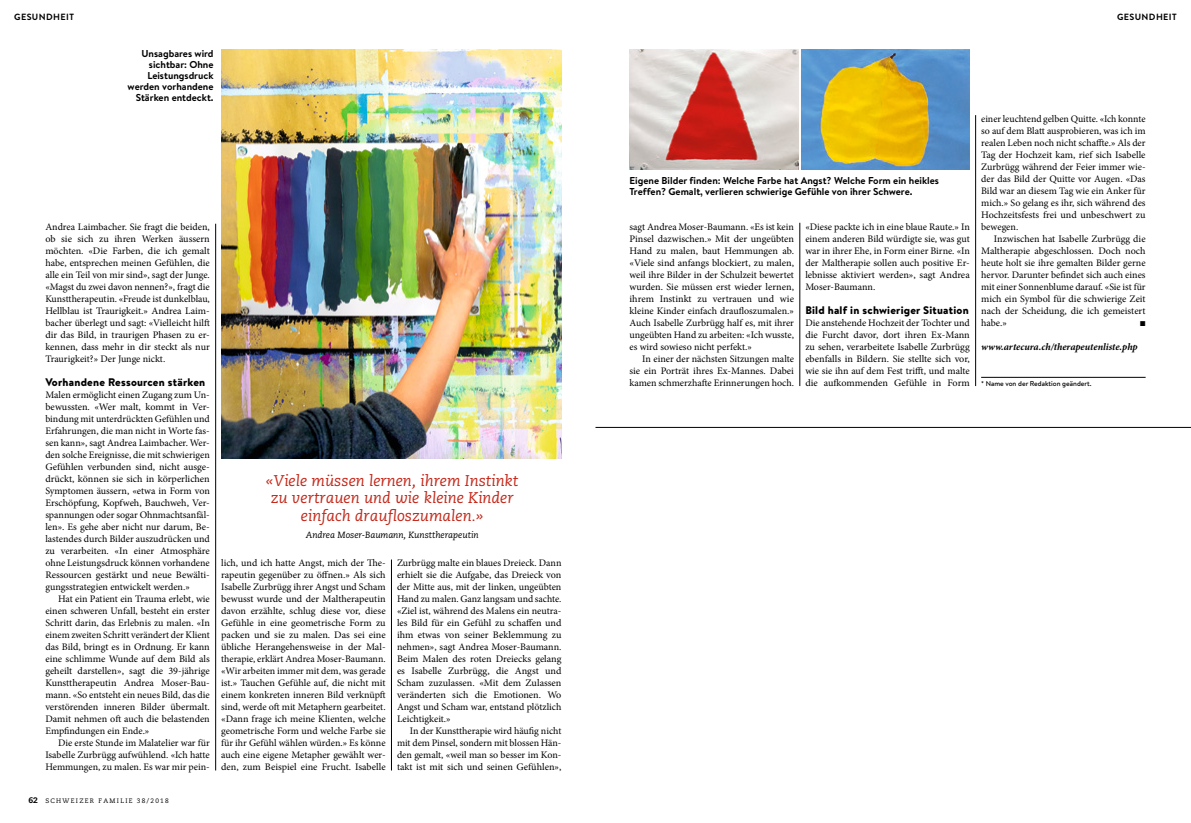
<style>
.page{position:relative;width:1191px;height:823px;background:#fff}
.page>*{position:absolute;margin:0;border:0;box-sizing:border-box;transform-origin:0 0}
.QUOTE_Caeci_15_5pt_x{font:italic 15.5px/17.5px "Caecilia";color:#c4281a;text-align:center}
._230_Zwischentitel_B{font:900 11px "Brandon Text";letter-spacing:.02em;color:#000}
._220_GS3sp_mEinz_x08{font:10px/12px "Minion Pro";color:#000;text-align:justify}
._220_GS3sp_oEinz_x08{font:10px/12px "Minion Pro";color:#000;text-align:justify}
._300_Legende_10pt_x1{font:700 10px/11px "Brandon Text";color:#000}
._220_GS3sp_oEinz_x08-2{font:italic 700 10px "Minion Pro";letter-spacing:-.005em;color:#000}
._220_GS3sp_mEinz_x08-2{font:italic 9px "Caecilia";letter-spacing:-.005em;color:#000}
.RUBRIKTITEL_klein_Br{font:700 9px "Brandon Grotesque";letter-spacing:.04em;color:#000}
.FUSSNOTE_Brd_7pt_x13{font:500 7px "Brandon Text";color:#000}
._900_Schlusspunkt{font:7px "Zapf Dingbats Std";color:#000}
.t1{font:6.5px "Caecilia";letter-spacing:.2em;color:#000}
.s1{font-weight:800;font-size:8px}
</style>
<div class="page">
<img style="left:801px;top:50px;width:168px;height:120px">
<img style="left:629px;top:50px;width:169px;height:120px">
<img style="left:221px;top:50px;width:340px;height:408px">
<hr style="left:215px;top:223px;width:1px;height:547px;background:#000">
<hr style="left:391px;top:559px;width:1px;height:211px;background:#000">
<hr style="left:799px;top:223px;width:1px;height:163px;background:#000">
<hr style="left:975px;top:115px;width:1px;height:271px;background:#000">
<hr style="left:981px;top:377px;width:164px;height:1px;background:#000">
<hr style="left:595px;top:426px;width:596px;height:1px;background:#000">
<p class="RUBRIKTITEL_klein_Br" style="left:14px;top:11px;width:61px">GESUNDHEIT</p>
<p class="RUBRIKTITEL_klein_Br" style="left:1117px;top:11px;width:61px">GESUNDHEIT</p>
<p class="_300_Legende_10pt_x1" style="left:128px;top:48px;width:87px;text-align:right">Unsagbares wird sichtbar: Ohne<br>Leistungsdruck werden vorhandene<br>Stärken entdeckt.</p>
<p class="_220_GS3sp_mEinz_x08" style="left:45px;top:220px;width:166px">Andrea Laimbacher. Sie fragt die beiden, ob sie sich zu ihren Werken äussern möchten. «Die Farben, die ich gemalt habe, entsprechen meinen Gefühlen, die alle ein Teil von mir sind», sagt der Junge. «Magst du zwei davon nennen?», fragt die Kunsttherapeutin. «Freude ist dunkelblau, Hellblau ist Traurigkeit.» Andrea Laim&shy;bacher überlegt und sagt: «Vielleicht hilft dir das Bild, in traurigen Phasen zu er&shy;kennen, dass mehr in dir steckt als nur Traurigkeit?» Der Junge nickt.</p>
<p class="_230_Zwischentitel_B" style="left:45px;top:374px;width:161px">Vorhandene Ressourcen stärken</p>
<p class="_220_GS3sp_oEinz_x08" style="left:45px;top:388px;width:166px">Malen ermöglicht einen Zugang zum Un&shy;bewussten. «Wer malt, kommt in Ver&shy;bindung mit unterdrückten Gefühlen und Erfahrungen, die man nicht in Worte fas&shy;sen kann», sagt Andrea Laimbacher. Wer&shy;den solche Ereignisse, die mit schwierigen Gefühlen verbunden sind, nicht ausge&shy;drückt, können sie sich in körperlichen Symptomen äussern, «etwa in Form von Erschöpfung, Kopfweh, Bauchweh, Ver&shy;spannungen oder sogar Ohnmachtsanfäl&shy;len». Es gehe aber nicht nur darum, Be&shy;lastendes durch Bilder auszudrücken und zu verarbeiten. «In einer Atmosphäre ohne Leistungsdruck können vorhandene Ressourcen gestärkt und neue Bewälti&shy;gungsstrategien entwickelt werden.»</p>
<p class="_220_GS3sp_mEinz_x08" style="left:45px;top:592px;width:166px;text-indent:13px">Hat ein Patient ein Trauma erlebt, wie einen schweren Unfall, besteht ein erster Schritt darin, das Erlebnis zu malen. «In einem zweiten Schritt verändert der Klient das Bild, bringt es in Ordnung. Er kann eine schlimme Wunde auf dem Bild als geheilt darstellen», sagt die 39-jährige Kunsttherapeutin Andrea Moser-Bau&shy;mann. «So entsteht ein neues Bild, das die verstörenden inneren Bilder übermalt.<br>Damit nehmen oft auch die belastenden Empfindungen ein Ende.»</p>
<p class="_220_GS3sp_mEinz_x08" style="left:45px;top:736px;width:166px;text-indent:13px">Die erste Stunde im Malatelier war für Isabelle Zurbrügg aufwühlend. «Ich hatte Hemmungen, zu malen. Es war mir pein-</p>
<p class="t1" style="left:28px;top:796px;width:142px"><span class="s1">62</span> SCHWEIZER FAMILIE 38/2018</p>
<p class="QUOTE_Caeci_15_5pt_x" style="left:266px;top:471px;width:254px">«Viele müssen lernen, ihrem Instinkt zu vertrauen und wie kleine Kinder einfach draufloszumalen.»</p>
<p class="_220_GS3sp_mEinz_x08-2" style="left:306px;top:529px;width:174px">Andrea Moser-Baumann, Kunsttherapeutin</p>
<p class="_220_GS3sp_mEinz_x08" style="left:221px;top:556px;width:166px">lich, und ich hatte Angst, mich der The&shy;rapeutin gegenüber zu öffnen.» Als sich Isabelle Zurbrügg ihrer Angst und Scham bewusst wurde und der Maltherapeutin davon erzählte, schlug diese vor, diese Gefühle in eine geometrische Form zu packen und sie zu malen. Das sei eine übliche Herangehensweise in der Mal&shy;therapie, erklärt Andrea Moser-Baumann. «Wir arbeiten immer mit dem, was gerade ist.» Tauchen Gefühle auf, die nicht mit einem konkreten inneren Bild verknüpft sind, werde oft mit Metaphern gearbeitet. «Dann frage ich meine Klienten, welche geometrische Form und welche Farbe sie für ihr Gefühl wählen würden.» Es könne auch eine eigene Metapher gewählt wer&shy;den, zum Beispiel eine Frucht. Isabelle</p>
<p class="_220_GS3sp_mEinz_x08" style="left:397px;top:556px;width:166px">Zurbrügg malte ein blaues Dreieck. Dann erhielt sie die Aufgabe, das Dreieck von der Mitte aus, mit der linken, ungeübten Hand zu malen. Ganz langsam und sachte. «Ziel ist, während des Malens ein neutra&shy;les Bild für ein Gefühl zu schaffen und ihm etwas von seiner Beklemmung zu nehmen», sagt Andrea Moser-Baumann.<br>Beim Malen des roten Dreiecks gelang es Isabelle Zurbrügg, die Angst und Scham zuzulassen. «Mit dem Zulassen veränderten sich die Emotionen. Wo Angst und Scham war, entstand plötzlich Leichtigkeit.»</p>
<p class="_220_GS3sp_mEinz_x08" style="left:397px;top:724px;width:166px;text-indent:13px">In der Kunsttherapie wird häufig nicht mit dem Pinsel, sondern mit blossen Hän&shy;den gemalt, «weil man so besser im Kon&shy;takt ist mit sich und seinen Gefühlen»,</p>
<p class="_300_Legende_10pt_x1" style="left:629px;top:174px;width:311px">Eigene Bilder finden: Welche Farbe hat Angst? Welche Form ein heikles<br>Treffen? Gemalt, verlieren schwierige Gefühle von ihrer Schwere.</p>
<p class="_220_GS3sp_mEinz_x08" style="left:629px;top:220px;width:166px">sagt Andrea Moser-Baumann. «Es ist kein Pinsel dazwischen.» Mit der ungeübten Hand zu malen, baut Hemmungen ab. «Viele sind anfangs blockiert, zu malen, weil ihre Bilder in der Schulzeit bewertet wurden. Sie müssen erst wieder lernen, ihrem Instinkt zu vertrauen und wie kleine Kinder einfach draufloszumalen.» Auch Isabelle Zurbrügg half es, mit ihrer ungeübten Hand zu arbeiten: «Ich wusste, es wird sowieso nicht perfekt.»</p>
<p class="_220_GS3sp_mEinz_x08" style="left:629px;top:352px;width:166px;text-indent:13px">In einer der nächsten Sitzungen malte sie ein Porträt ihres Ex-Mannes. Dabei kamen schmerzhafte Erinnerungen hoch.</p>
<p class="_220_GS3sp_mEinz_x08" style="left:805px;top:220px;width:166px">«Diese packte ich in eine blaue Raute.» In einem anderen Bild würdigte sie, was gut war in ihrer Ehe, in Form einer Birne. «In der Maltherapie sollen auch positive Er&shy;lebnisse aktiviert werden», sagt Andrea Moser-Baumann.</p>
<p class="_230_Zwischentitel_B" style="left:805px;top:302px;width:165px">Bild half in schwieriger Situation</p>
<p class="_220_GS3sp_oEinz_x08" style="left:805px;top:316px;width:166px">Die anstehende Hochzeit der Tochter und die Furcht davor, dort ihren Ex-Mann zu sehen, verarbeitete Isabelle Zurbrügg ebenfalls in Bildern. Sie stellte sich vor, wie sie ihn auf dem Fest trifft, und malte die aufkommenden Gefühle in Form</p>
<p class="_220_GS3sp_oEinz_x08" style="left:981px;top:112px;width:166px">einer leuchtend gelben Quitte. «Ich konnte so auf dem Blatt ausprobieren, was ich im realen Leben noch nicht schaffte.» Als der Tag der Hochzeit kam, rief sich Isabelle Zurbrügg während der Feier immer wie&shy;der das Bild der Quitte vor Augen. «Das Bild war an diesem Tag wie ein Anker für mich.» So gelang es ihr, sich während des Hochzeitsfests frei und unbeschwert zu bewegen.</p>
<p class="_220_GS3sp_mEinz_x08" style="left:981px;top:232px;width:166px;text-indent:13px">Inzwischen hat Isabelle Zurbrügg die Maltherapie abgeschlossen. Doch noch heute holt sie ihre gemalten Bilder gerne hervor. Darunter befindet sich auch eines mit einer Sonnenblume darauf. «Sie ist für mich ein Symbol für die schwierige Zeit nach der Scheidung, die ich gemeistert habe.»</p>
<p class="_220_GS3sp_oEinz_x08-2" style="left:981px;top:339px;width:158px">www.artecura.ch/therapeutenliste.php</p>
<p class="_900_Schlusspunkt" style="left:1140px;top:320px;width:7px">■</p>
<p class="FUSSNOTE_Brd_7pt_x13" style="left:981px;top:378px;width:112px">* Name von der Redaktion geändert.</p>
</div>
